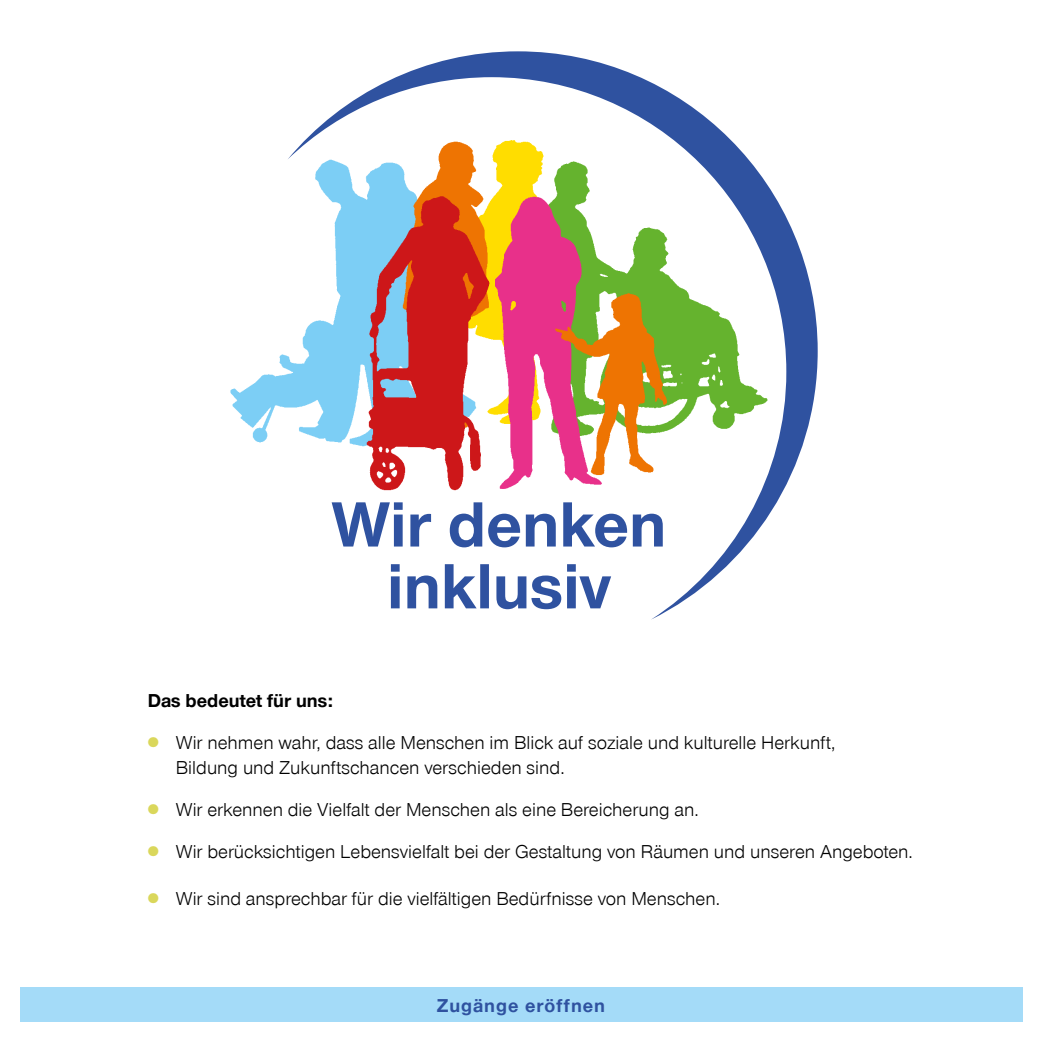
<style>
.page{position:relative;width:1042px;height:1042px;background:#fff}
.page>*{position:absolute;margin:0;border:0;box-sizing:border-box;transform-origin:0 0}
.t1{font:19.25px "Nordelbica";color:#000}
.t2{font:700 19.25px "Nordelbica";color:#000}
.t3{font:700 19.25px "Nordelbica";letter-spacing:.05em;color:#2f52a0}
.s1{color:#dad75b}
</style>
<div class="page">
<svg style="left:298px;top:51px;width:519px;height:569px"></svg>
<img style="left:457px;top:130px;width:102px;height:58px">
<img style="left:230px;top:147px;width:173px;height:311px">
<img style="left:403px;top:140px;width:85px;height:48px">
<img style="left:522px;top:156px;width:250px;height:287px">
<img style="left:352px;top:188px;width:145px;height:310px">
<img style="left:495px;top:183px;width:110px;height:305px">
<img style="left:546px;top:268px;width:144px;height:208px">
<svg style="left:391px;top:564px;width:220px;height:45px"></svg>
<svg style="left:332px;top:502px;width:331px;height:45px"></svg>
<div style="left:20px;top:987px;width:1002px;height:35px;background:#a4dbf8"></div>
<p class="t2" style="left:148px;top:689px;width:187px">Das bedeutet für uns:</p>
<p class="t1" style="left:148px;top:732px;width:689px"><span class="s1">●</span> Wir nehmen wahr, dass alle Menschen im Blick auf soziale und kulturelle Herkunft,</p>
<p class="t1" style="left:176px;top:756px;width:390px">Bildung und Zukunftschancen verschieden sind.</p>
<p class="t1" style="left:148px;top:798px;width:552px"><span class="s1">●</span> Wir erkennen die Vielfalt der Menschen als eine Bereicherung an.</p>
<p class="t1" style="left:148px;top:840px;width:766px"><span class="s1">●</span> Wir berücksichtigen Lebensvielfalt bei der Gestaltung von Räumen und unseren Angeboten.</p>
<p class="t1" style="left:148px;top:888px;width:573px"><span class="s1">●</span> Wir sind ansprechbar für die vielfältigen Bedürfnisse von Menschen.</p>
<p class="t3" style="left:437px;top:994px;width:170px">Zugänge eröffnen</p>
</div>
